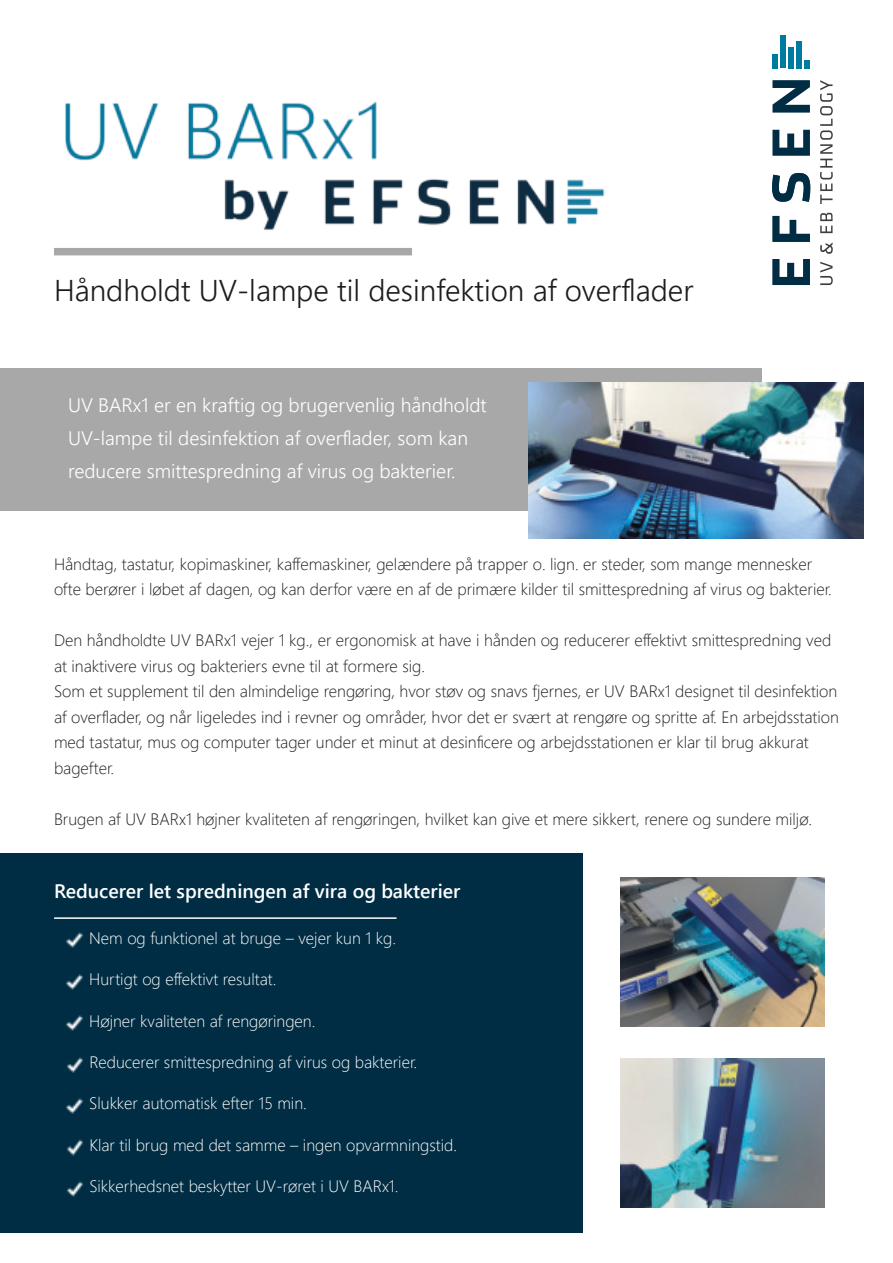
<style>
.page{position:relative;width:893px;height:1263px;background:#fff}
.page>*{position:absolute;margin:0;border:0;box-sizing:border-box;transform-origin:0 0}
.t1{font:300 30px "Segoe UI";color:#1d1d1b}
.t2{font:300 19.5px/33px "Segoe UI";color:#fff}
.t3{font:600 19.5px "Segoe UI";color:#fff}
.t4{font:300 16.5px/25.5px "Segoe UI";color:#1d1d1b}
.t5{font:300 16.5px "Segoe UI";color:#fff}
</style>
<div class="page">
<div style="left:0;top:368px;width:761px;height:142px;background:#a8a8a8"></div>
<svg style="left:820px;top:242px;width:13px;height:12px"></svg>
<svg style="left:772px;top:259px;width:38px;height:26px"></svg>
<svg style="left:772px;top:216px;width:38px;height:26px"></svg>
<svg style="left:772px;top:173px;width:38px;height:29px"></svg>
<svg style="left:772px;top:130px;width:38px;height:26px"></svg>
<svg style="left:772px;top:80px;width:38px;height:33px"></svg>
<div style="left:772px;top:54px;width:6px;height:14px;background:#007a9e"></div>
<div style="left:780px;top:35px;width:6px;height:33px;background:#007a9e"></div>
<div style="left:788px;top:47px;width:6px;height:21px;background:#007a9e"></div>
<div style="left:796px;top:41px;width:6px;height:27px;background:#007a9e"></div>
<div style="left:804px;top:60px;width:6px;height:8px;background:#007a9e"></div>
<svg style="left:820px;top:262px;width:13px;height:23px"></svg>
<svg style="left:820px;top:213px;width:12px;height:20px"></svg>
<svg style="left:820px;top:80px;width:13px;height:124px"></svg>
<div style="left:54px;top:248px;width:358px;height:7px;background:#a8a8a8"></div>
<img style="left:528px;top:383px;width:335px;height:155px">
<img style="left:65px;top:101px;width:540px;height:129px">
<div style="left:0;top:853px;width:583px;height:379px;background:#002d43"></div>
<img style="left:621px;top:877px;width:204px;height:150px">
<img style="left:621px;top:1058px;width:204px;height:150px">
<img style="left:66px;top:932px;width:17px;height:16px">
<img style="left:66px;top:974px;width:17px;height:16px">
<img style="left:66px;top:1015px;width:17px;height:16px">
<img style="left:67px;top:1057px;width:16px;height:16px">
<img style="left:66px;top:1098px;width:17px;height:16px">
<img style="left:67px;top:1139px;width:16px;height:17px">
<img style="left:67px;top:1181px;width:16px;height:16px">
<hr style="left:54px;top:917px;width:342px;height:2px;background:#fff">
<h1 class="t1" style="left:54px;top:262px;width:641px">Håndholdt UV-lampe til desinfektion af overflader</h1>
<p class="t2" style="left:68px;top:390px;width:420px">UV BARx1 er en kraftig og brugervenlig håndholdt<br>UV-lampe til desinfektion af overflader, som kan reducere smittespredning af virus og bakterier.</p>
<p class="t4" style="left:54px;top:549px;width:779px">Håndtag, tastatur, kopimaskiner, kaffemaskiner, gelændere på trapper o. lign. er steder, som mange mennesker ofte berører i løbet af dagen, og kan derfor være en af de primære kilder til smittespredning af virus og bakterier.</p>
<p class="t4" style="left:54px;top:626px;width:786px">Den håndholdte UV BARx1 vejer 1 kg., er ergonomisk at have i hånden og reducerer effektivt smittespredning ved at inaktivere virus og bakteriers evne til at formere sig.<br>Som et supplement til den almindelige rengøring, hvor støv og snavs fjernes, er UV BARx1 designet til desinfektion af overflader, og når ligeledes ind i revner og områder, hvor det er svært at rengøre og spritte af. En arbejdsstation med tastatur, mus og computer tager under et minut at desinficere og arbejdsstationen er klar til brug akkurat bagefter.</p>
<p class="t4" style="left:54px;top:804px;width:760px">Brugen af UV BARx1 højner kvaliteten af rengøringen, hvilket kan give et mere sikkert, renere og sundere miljø.</p>
<p class="t3" style="left:54px;top:882px;width:408px">Reducerer let spredningen af vira og bakterier</p>
<p class="t5" style="left:89px;top:922px;width:308px">Nem og funktionel at bruge – vejer kun 1 kg.</p>
<p class="t5" style="left:89px;top:964px;width:189px">Hurtigt og effektivt resultat.</p>
<p class="t5" style="left:89px;top:1005px;width:228px">Højner kvaliteten af rengøringen.</p>
<p class="t5" style="left:89px;top:1046px;width:329px">Reducerer smittespredning af virus og bakterier.</p>
<p class="t5" style="left:89px;top:1088px;width:219px">Slukker automatisk efter 15 min.</p>
<p class="t5" style="left:89px;top:1129px;width:369px">Klar til brug med det samme – ingen opvarmningstid.</p>
<p class="t5" style="left:89px;top:1171px;width:311px">Sikkerhedsnet beskytter UV-røret i UV BARx1.</p>
</div>
